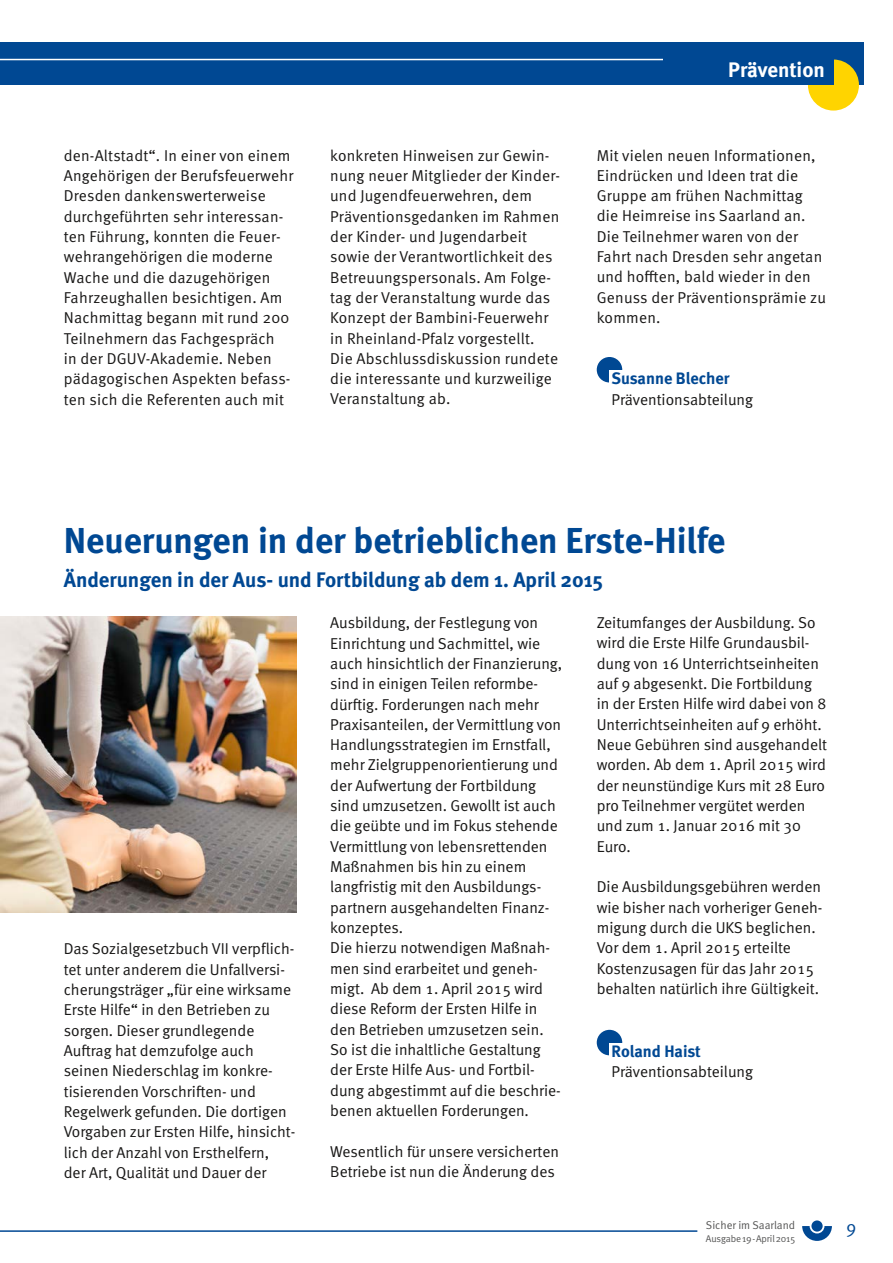
<style>
.page{position:relative;width:893px;height:1263px;background:#fff}
.page>*{position:absolute;margin:0;border:0;box-sizing:border-box;transform-origin:0 0}
.t1{font:700 36px "DGUV Meta";letter-spacing:-.005em;color:#004893}
.t2{font:700 21px "DGUV Meta";letter-spacing:-.005em;color:#004893}
.t3{font:700 21px "DGUV Meta";color:#fff}
.t4{font:18px "DGUV Meta";color:#004893}
.t5{font:700 16.5px "DGUV Meta";letter-spacing:-.005em;color:#004893}
.t6{font:15.75px/20.2px "DGUV Meta";color:#181716}
.t7{font:11.25px "DGUV Meta";color:#565655}
.t8{font:9.75px "DGUV Meta";letter-spacing:-.01em;color:#565655}
</style>
<div class="page">
<div style="left:0;top:43px;width:863px;height:42px;background:#004893"></div>
<hr style="left:0;top:59px;width:698px;height:1px;background:#fff">
<hr style="left:0;top:1230px;width:697px;height:2px;background:#004893">
<svg style="left:802px;top:1226px;width:30px;height:15px"></svg>
<div style="left:811px;top:1220px;width:12px;height:11px;background:#004893;border-radius:50%"></div>
<div style="left:808px;top:60px;width:51px;height:51px;background:#ffd400;border-radius:50%"></div>
<div style="left:663px;top:56px;width:170px;height:29px;background:#004893"></div>
<div style="left:597px;top:357px;width:25px;height:25px;background:#004893;border-radius:50%"></div>
<div style="left:609px;top:370px;width:220px;height:35px;background:#fff"></div>
<div style="left:597px;top:1030px;width:25px;height:25px;background:#004893;border-radius:50%"></div>
<div style="left:609px;top:1042px;width:220px;height:35px;background:#fff"></div>
<img style="left:0;top:617px;width:296px;height:296px">
<h2 class="t3" style="left:728px;top:57px;width:98px">Prävention</h2>
<p class="t6" style="left:64px;top:145px;width:231px">den-Altstadt“. In einer von einem<br>Angehörigen der Berufsfeuerwehr<br>Dresden dankenswerterweise durchgeführten sehr interessan&shy;ten Führung, konnten die Feuer&shy;wehrangehörigen die moderne<br>Wache und die dazugehörigen<br>Fahrzeughallen besichtigen. Am<br>Nachmittag begann mit rund 200<br>Teilnehmern das Fachgespräch<br>in der DGUV-Akademie. Neben pädagogischen Aspekten befass&shy;ten sich die Referenten auch mit</p>
<p class="t6" style="left:330px;top:145px;width:231px">konkreten Hinweisen zur Gewin&shy;nung neuer Mitglieder der Kinder&shy;und Jugendfeuerwehren, dem<br>Präventionsgedanken im Rahmen der Kinder- und Jugendarbeit sowie der Verantwortlichkeit des<br>Betreuungspersonals. Am Folge&shy;tag der Veranstaltung wurde das<br>Konzept der Bambini-Feuerwehr in Rheinland-Pfalz vorgestellt.<br>Die Abschlussdiskussion rundete die interessante und kurzweilige<br>Veranstaltung ab.</p>
<p class="t6" style="left:597px;top:145px;width:231px">Mit vielen neuen Informationen,<br>Eindrücken und Ideen trat die<br>Gruppe am frühen Nachmittag die Heimreise ins Saarland an.<br>Die Teilnehmer waren von der<br>Fahrt nach Dresden sehr angetan und hofften, bald wieder in den<br>Genuss der Präventionsprämie zu kommen.</p>
<p class="t5" style="left:612px;top:369px;width:120px">Susanne Blecher</p>
<p class="t6" style="left:612px;top:389px;width:143px">Präventionsabteilung</p>
<h1 class="t1" style="left:64px;top:519px;width:663px">Neuerungen in der betrieblichen Erste-Hilfe</h1>
<h2 class="t2" style="left:64px;top:567px;width:541px">Änderungen in der Aus- und Fortbildung ab dem 1. April 2015</h2>
<p class="t6" style="left:64px;top:939px;width:233px">Das Sozialgesetzbuch VII verpflich&shy;tet unter anderem die Unfallversi&shy;cherungsträger „für eine wirksame Erste Hilfe“ in den Betrieben zu sorgen. Dieser grundlegende Auftrag hat demzufolge auch seinen Niederschlag im konkre&shy;tisierenden Vorschriften- und Regelwerk gefunden. Die dortigen Vorgaben zur Ersten Hilfe, hinsicht&shy;lich der Anzahl von Ersthelfern,<br>der Art, Qualität und Dauer der</p>
<p class="t6" style="left:330px;top:613px;width:234px">Ausbildung, der Festlegung von<br>Einrichtung und Sachmittel, wie auch hinsichtlich der Finanzierung, sind in einigen Teilen reformbe&shy;dürftig. Forderungen nach mehr<br>Praxisanteilen, der Vermittlung von<br>Handlungsstrategien im Ernstfall, mehr Zielgruppenorientierung und der Aufwertung der Fortbildung sind umzusetzen. Gewollt ist auch die geübte und im Fokus stehende<br>Vermittlung von lebensrettenden<br>Maßnahmen bis hin zu einem langfristig mit den Ausbildungs&shy;partnern ausgehandelten Finanz&shy;konzeptes.<br>Die hierzu notwendigen Maßnah&shy;men sind erarbeitet und geneh&shy;migt. Ab dem 1. April 2015 wird diese Reform der Ersten Hilfe in den Betrieben umzusetzen sein.<br>So ist die inhaltliche Gestaltung der Erste Hilfe Aus- und Fortbil&shy;dung abgestimmt auf die beschrie&shy;benen aktuellen Forderungen.</p>
<p class="t6" style="left:330px;top:1141px;width:230px">Wesentlich für unsere versicherten<br>Betriebe ist nun die Änderung des</p>
<p class="t6" style="left:597px;top:613px;width:232px">Zeitumfanges der Ausbildung. So wird die Erste Hilfe Grundausbil&shy;dung von 16 Unterrichtseinheiten auf 9 abgesenkt. Die Fortbildung in der Ersten Hilfe wird dabei von 8<br>Unterrichtseinheiten auf 9 erhöht.<br>Neue Gebühren sind ausgehandelt worden. Ab dem 1. April 2015 wird der neunstündige Kurs mit 28 Euro pro Teilnehmer vergütet werden und zum 1. Januar 2016 mit 30<br>Euro.</p>
<p class="t6" style="left:597px;top:877px;width:227px">Die Ausbildungsgebühren werden wie bisher nach vorheriger Geneh&shy;migung durch die UKS beglichen.<br>Vor dem 1. April 2015 erteilte Kostenzusagen für das Jahr 2015 behalten natürlich ihre Gültigkeit.</p>
<p class="t5" style="left:612px;top:1041px;width:91px">Roland Haist</p>
<p class="t6" style="left:612px;top:1062px;width:143px">Präventionsabteilung</p>
<p class="t7" style="left:706px;top:1218px;width:91px">Sicher im Saarland</p>
<p class="t8" style="left:706px;top:1233px;width:91px">Ausgabe 19 - April 2015</p>
<p class="t4" style="left:846px;top:1219px;width:12px">9</p>
</div>
